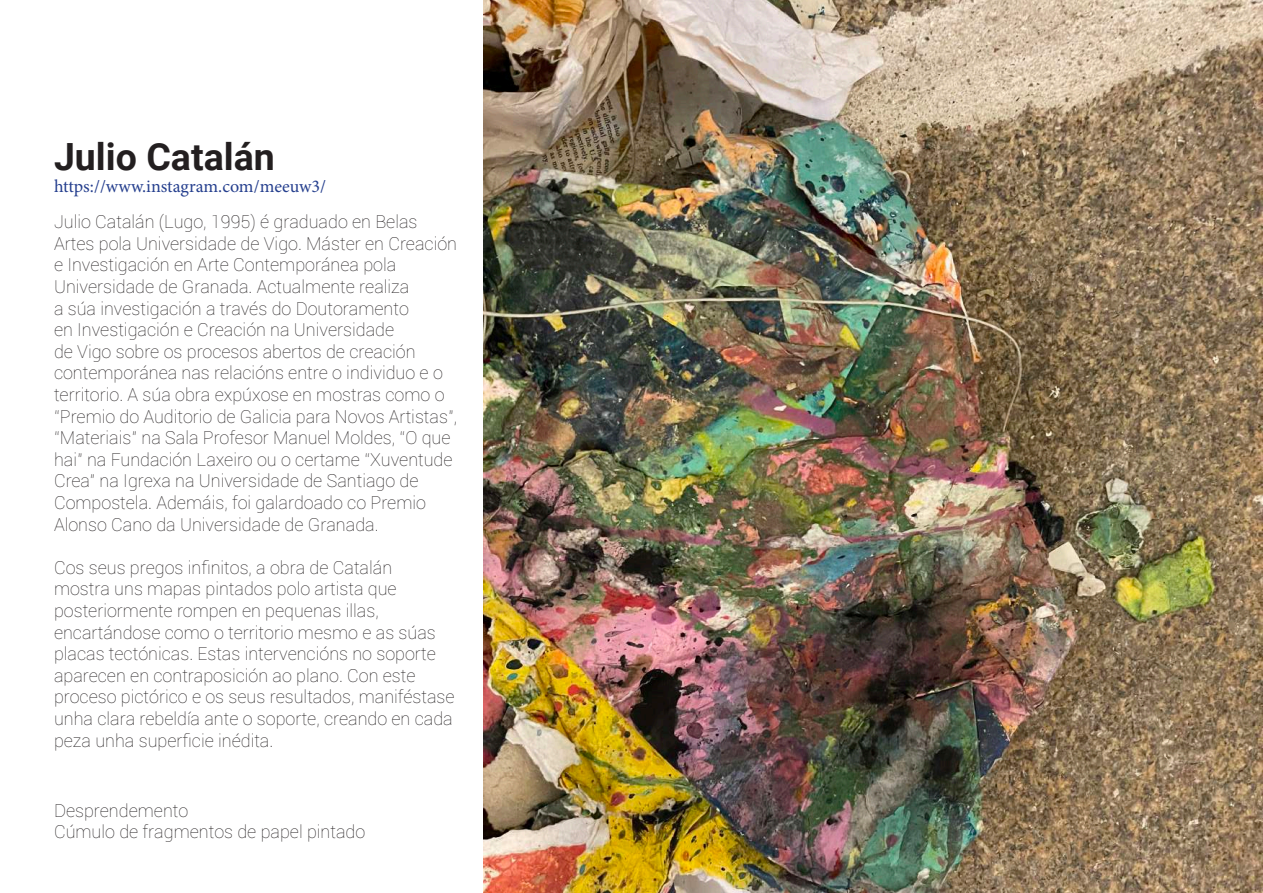
<style>
.page{position:relative;width:1263px;height:893px;background:#fff}
.page>*{position:absolute;margin:0;border:0;box-sizing:border-box;transform-origin:0 0}
.t1{font:700 37.5px "Roboto";color:#231f20}
.t2{font:100 18px/21.6px "Roboto";color:#231f20}
.t3{font:18px "Minion Pro";color:#253f8e}
</style>
<div class="page">
<img style="left:483px;top:0;width:780px;height:893px">
<h1 class="t1" style="left:54px;top:130px;width:222px">Julio Catalán</h1>
<p class="t3" style="left:54px;top:174px;width:274px">https://www.instagram.com/meeuw3/</p>
<p class="t2" style="left:54px;top:210px;width:405px">Julio Catalán (Lugo, 1995) é graduado en Belas Artes pola Universidade de Vigo. Máster en Creación e Investigación en Arte Contemporánea pola Universidade de Granada. Actualmente realiza<br>a súa investigación a través do Doutoramento<br>en Investigación e Creación na Universidade<br>de Vigo sobre os procesos abertos de creación contemporánea nas relacións entre o individuo e o territorio. A súa obra expúxose en mostras como o “Premio do Auditorio de Galicia para Novos Artistas”, “Materiais” na Sala Profesor Manuel Moldes, “O que hai” na Fundación Laxeiro ou o certame “Xuventude Crea” na Igrexa na Universidade de Santiago de Compostela. Ademáis, foi galardoado co Premio Alonso Cano da Universidade de Granada.</p>
<p class="t2" style="left:54px;top:556px;width:402px">Cos seus pregos infinitos, a obra de Catalán<br>mostra uns mapas pintados polo artista que posteriormente rompen en pequenas illas, encartándose como o territorio mesmo e as súas placas tectónicas. Estas intervencións no soporte aparecen en contraposición ao plano. Con este proceso pictórico e os seus resultados, maniféstase unha clara rebeldía ante o soporte, creando en cada peza unha superficie inédita.</p>
<p class="t2" style="left:54px;top:799px;width:313px">Desprendemento<br>Cúmulo de fragmentos de papel pintado</p>
</div>
